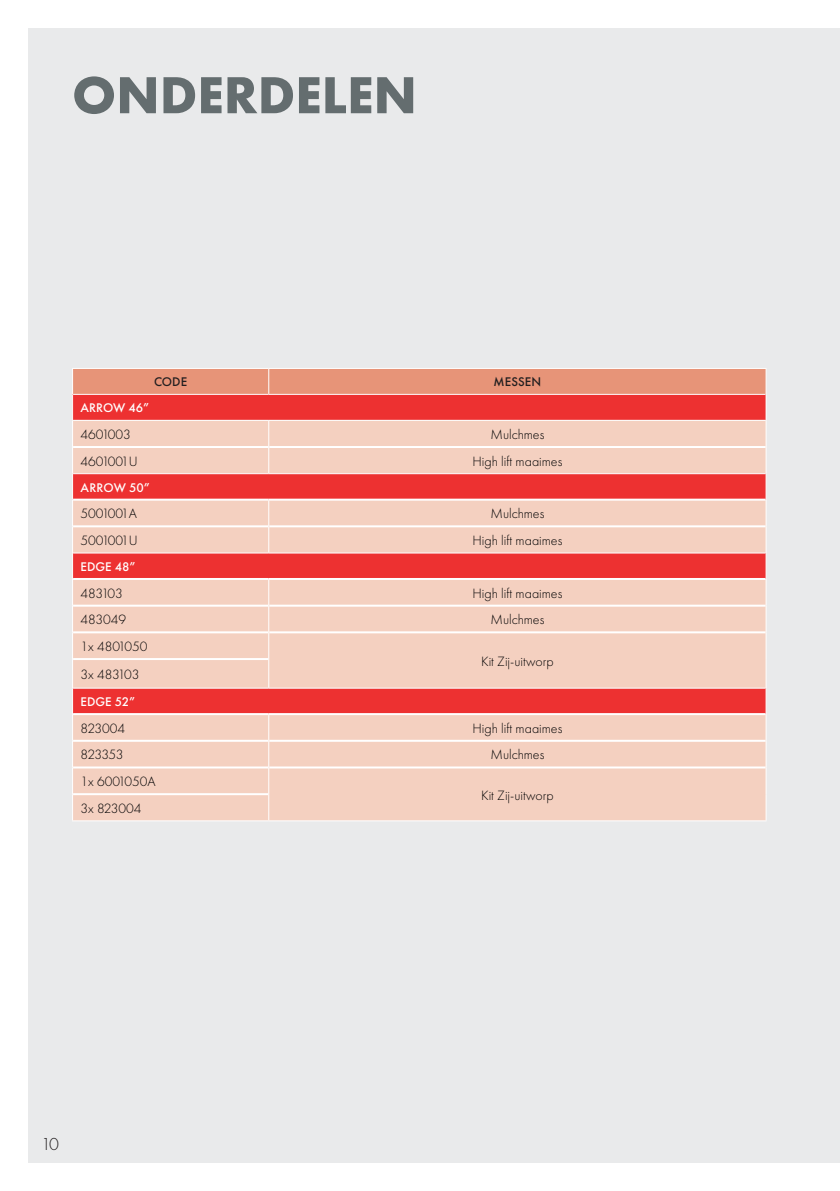
<style>
.page{position:relative;width:840px;height:1191px;background:#fff}
.page>*{position:absolute;margin:0;border:0;box-sizing:border-box;transform-origin:0 0}
.t1{font:700 54px "Futura PT";color:#646d6f}
.t2{font:300 18px "Futura PT";color:#231f20}
.t3{font:300 14px "Futura PT";color:#000001}
.t4{font:500 13px "Futura PT";color:#fff}
.t5{font:500 13px "Futura PT";letter-spacing:.005em;color:#231f20}
</style>
<div class="page">
<div style="left:28px;top:28px;width:811px;height:1134px;background:#e9eaeb"></div>
<hr style="left:268px;top:820px;width:498px;height:1px;background:#fff">
<svg style="left:72px;top:368px;width:694px;height:452px;background:#f2ada0"></svg>
<hr style="left:72px;top:820px;width:196px;height:1px;background:#fff">
<h1 class="t1" style="left:72px;top:60px;width:346px">ONDERDELEN</h1>
<p class="t5" style="left:154px;top:374px;width:34px">CODE</p>
<p class="t5" style="left:493px;top:374px;width:49px">MESSEN</p>
<p class="t4" style="left:81px;top:400px;width:70px">ARROW 46”</p>
<p class="t3" style="left:80px;top:426px;width:52px">4601003</p>
<p class="t3" style="left:490px;top:426px;width:55px">Mulchmes</p>
<p class="t3" style="left:80px;top:453px;width:59px">4601001U</p>
<p class="t3" style="left:472px;top:453px;width:91px">High lift maaimes</p>
<p class="t4" style="left:81px;top:479px;width:71px">ARROW 50”</p>
<p class="t3" style="left:80px;top:506px;width:58px">5001001A</p>
<p class="t3" style="left:490px;top:506px;width:55px">Mulchmes</p>
<p class="t3" style="left:80px;top:532px;width:59px">5001001U</p>
<p class="t3" style="left:472px;top:532px;width:91px">High lift maaimes</p>
<p class="t4" style="left:80px;top:559px;width:56px">EDGE 48”</p>
<p class="t3" style="left:80px;top:585px;width:44px">483103</p>
<p class="t3" style="left:472px;top:585px;width:91px">High lift maaimes</p>
<p class="t3" style="left:80px;top:612px;width:47px">483049</p>
<p class="t3" style="left:490px;top:612px;width:55px">Mulchmes</p>
<p class="t3" style="left:80px;top:638px;width:68px">1x 4801050</p>
<p class="t3" style="left:481px;top:653px;width:74px">Kit Zij-uitworp</p>
<p class="t3" style="left:80px;top:666px;width:60px">3x 483103</p>
<p class="t4" style="left:80px;top:694px;width:56px">EDGE 52”</p>
<p class="t3" style="left:80px;top:720px;width:46px">823004</p>
<p class="t3" style="left:472px;top:720px;width:91px">High lift maaimes</p>
<p class="t3" style="left:80px;top:747px;width:44px">823353</p>
<p class="t3" style="left:490px;top:747px;width:55px">Mulchmes</p>
<p class="t3" style="left:80px;top:773px;width:76px">1x 6001050A</p>
<p class="t3" style="left:481px;top:787px;width:74px">Kit Zij-uitworp</p>
<p class="t3" style="left:80px;top:800px;width:62px">3x 823004</p>
<p class="t2" style="left:41px;top:1133px;width:19px">10</p>
</div>
